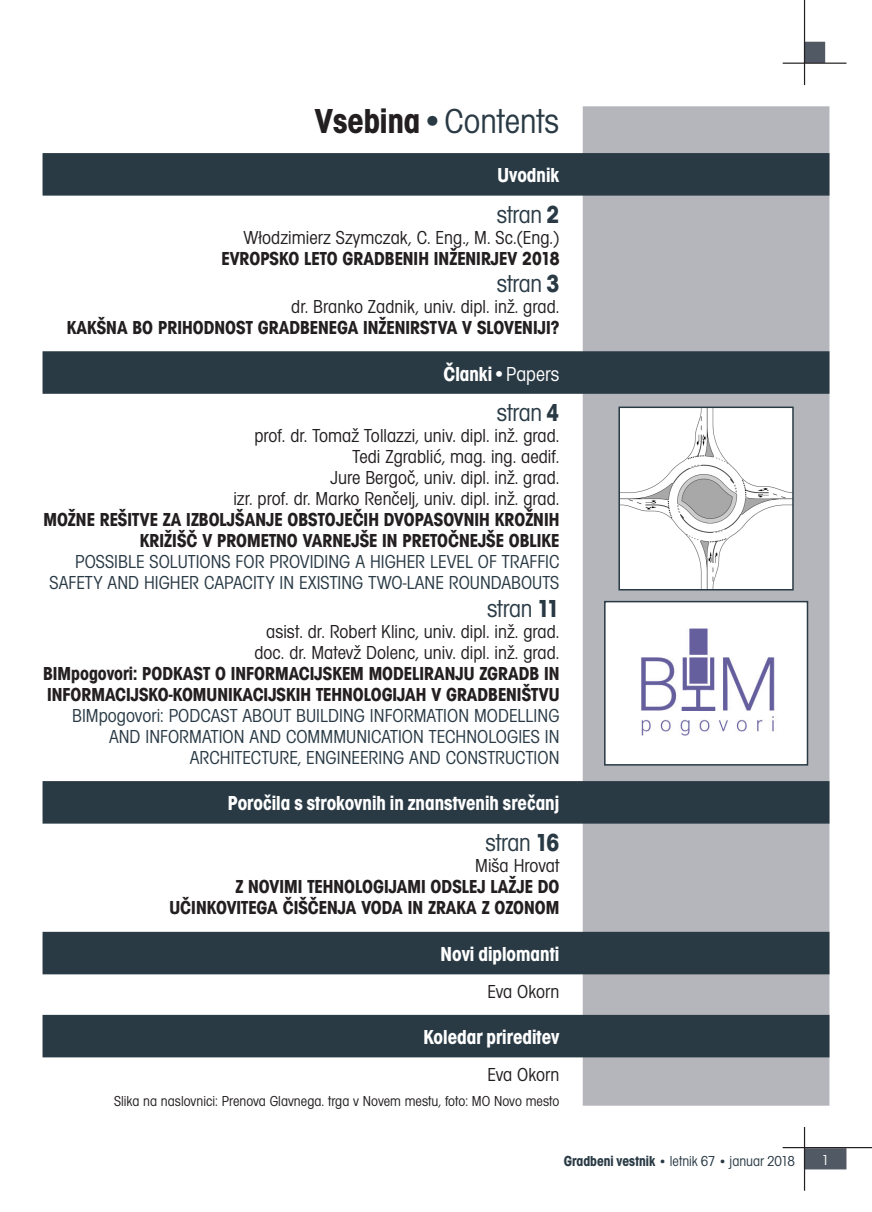
<style>
.page{position:relative;width:872px;height:1212px;background:#fff}
.page>*{position:absolute;margin:0;border:0;box-sizing:border-box;transform-origin:0 0}
.t1{font:condensed 36px "Avant Gar Got Itc TEE";color:#293a45}
.t2{font:condensed 25.5px "Avant Gar Got Itc TEE";letter-spacing:-.01em;color:#293a45}
.t3{font:700 condensed 21px "Avant Gar Got Itc TEE";color:#fff}
.t4{font:700 condensed 19.5px/21px "Avant Gar Got Itc TEE";color:#231f20;text-align:right}
.t5{font:condensed 19.5px/21px "Avant Gar Got Itc TEE";color:#231f20;text-align:right}
.t6{font:condensed 19.5px/21px "Avant Gar Got Itc TEE";color:#293a45;text-align:right}
.t7{font:condensed 15px "Avant Gar Got Itc TEE";color:#231f20}
.t8{font:condensed 15px "Avant Gar Got Itc TEE";color:#293a45}
.t9{font:condensed 15px "Avant Gar Got Itc TEE";color:#fff}
.s1{font-weight:700;color:#231f20}
.s2{font-weight:700}
.s3{font-weight:400}
.s4{font-weight:700;font-size:13.5px}
</style>
<div class="page">
<div style="left:804px;top:1148px;width:42px;height:21px;background:#515964;border:2px solid #515964"></div>
<hr style="left:782px;top:1147px;width:90px;height:1px;background:#231f20">
<hr style="left:804px;top:1127px;width:1px;height:64px;background:#231f20">
<div style="left:804px;top:42px;width:21px;height:21px;background:#515964;border:2px solid #515964"></div>
<hr style="left:782px;top:63px;width:64px;height:1px;background:#231f20">
<hr style="left:804px;top:0;width:1px;height:85px;background:#231f20">
<div style="left:583px;top:106px;width:246px;height:1000px;background:#b4b6bb"></div>
<div style="left:43px;top:1015px;width:786px;height:42px;background:#293a45"></div>
<div style="left:43px;top:153px;width:786px;height:43px;background:#293a45;border:2px solid #293a45"></div>
<div style="left:43px;top:932px;width:786px;height:42px;background:#293a45"></div>
<div style="left:43px;top:781px;width:786px;height:43px;background:#293a45;border:2px solid #293a45"></div>
<div style="left:43px;top:351px;width:786px;height:43px;background:#293a45;border:2px solid #293a45"></div>
<img style="left:621px;top:409px;width:169px;height:178px">
<div style="left:618px;top:406px;width:175px;height:184px;border:2px solid #293a45"></div>
<img style="left:607px;top:604px;width:198px;height:158px">
<div style="left:604px;top:601px;width:204px;height:164px;border:2px solid #293a45"></div>
<h1 class="t1" style="left:315px;top:101px;width:246px"><span class="s1">Vsebina</span><span class="s2">•</span>Contents</h1>
<p class="t3" style="left:497px;top:163px;width:63px">Uvodnik</p>
<h2 class="t2" style="left:497px;top:201px;width:64px">stran <span class="s2">2</span></h2>
<p class="t5" style="left:243px;top:227px;width:317px">Włodzimierz Szymczak, C. Eng., M. Sc.(Eng.)</p>
<p class="t4" style="left:221px;top:248px;width:339px">EVROPSKO LETO GRADBENIH INŽENIRJEV 2018</p>
<h2 class="t2" style="left:497px;top:269px;width:64px">stran <span class="s2">3</span></h2>
<p class="t5" style="left:291px;top:296px;width:270px">dr. Branko Zadnik, univ. dipl. inž. grad.</p>
<p class="t4" style="left:67px;top:317px;width:494px">KAKŠNA BO PRIHODNOST GRADBENEGA INŽENIRSTVA V SLOVENIJI?</p>
<p class="t3" style="left:443px;top:361px;width:117px">Članki•<span class="s3">Papers</span></p>
<h2 class="t2" style="left:497px;top:399px;width:64px">stran <span class="s2">4</span></h2>
<p class="t5" style="left:233px;top:426px;width:327px">prof. dr. Tomaž Tollazzi, univ. dipl. inž. grad.<br>Tedi Zgrablić, mag. ing. aedif.<br>Jure Bergoč, univ. dipl. inž. grad.<br>izr. prof. dr. Marko Renčelj, univ. dipl. inž. grad.</p>
<p class="t4" style="left:43px;top:509px;width:517px">MOŽNE REŠITVE ZA IZBOLJŠANJE OBSTOJEČIH DVOPASOVNIH KROŽNIH<br>KRIŽIŠČ V PROMETNO VARNEJŠE IN PRETOČNEJŠE OBLIKE</p>
<p class="t6" style="left:50px;top:552px;width:511px">POSSIBLE SOLUTIONS FOR PROVIDING A HIGHER LEVEL OF TRAFFIC<br>SAFETY AND HIGHER CAPACITY IN EXISTING TWO-LANE ROUNDABOUTS</p>
<h2 class="t2" style="left:487px;top:594px;width:74px">stran <span class="s2">11</span></h2>
<p class="t5" style="left:254px;top:621px;width:306px;text-align:center">asist. dr. Robert Klinc, univ. dipl. inž. grad. doc. dr. Matevž Dolenc, univ. dipl. inž. grad.</p>
<p class="t4" style="left:43px;top:662px;width:518px;text-align:left">BIMpogovori: PODKAST O INFORMACIJSKEM MODELIRANJU ZGRADB IN<br>INFORMACIJSKO-KOMUNIKACIJSKIH TEHNOLOGIJAH V GRADBENIŠTVU</p>
<p class="t6" style="left:72px;top:705px;width:489px">BIMpogovori: PODCAST ABOUT BUILDING INFORMATION MODELLING<br>AND INFORMATION AND COMMMUNICATION TECHNOLOGIES IN<br>ARCHITECTURE, ENGINEERING AND CONSTRUCTION</p>
<p class="t3" style="left:228px;top:791px;width:333px">Poročila s strokovnih in znanstvenih srečanj</p>
<h2 class="t2" style="left:485px;top:828px;width:75px">stran <span class="s2">16</span></h2>
<p class="t5" style="left:475px;top:855px;width:86px">Miša Hrovat</p>
<p class="t4" style="left:169px;top:876px;width:391px">Z NOVIMI TEHNOLOGIJAMI ODSLEJ LAŽJE DO<br>UČINKOVITEGA ČIŠČENJA VODA IN ZRAKA Z OZONOM</p>
<p class="t3" style="left:440px;top:942px;width:120px">Novi diplomanti</p>
<p class="t5" style="left:487px;top:981px;width:73px">Eva Okorn</p>
<p class="t3" style="left:423px;top:1025px;width:137px">Koledar prireditev</p>
<p class="t5" style="left:487px;top:1064px;width:73px">Eva Okorn</p>
<p class="t7" style="left:114px;top:1092px;width:447px">Slika na naslovnici: Prenova Glavnega. trga v Novem mestu, foto: MO Novo mesto</p>
<p class="t8" style="left:564px;top:1152px;width:233px"><span class="s2">Gradbeni vestnik</span> <span class="s4">•</span> letnik 67 <span class="s4">•</span> januar 2018</p>
<p class="t9" style="left:821px;top:1152px;width:9px">1</p>
</div>
